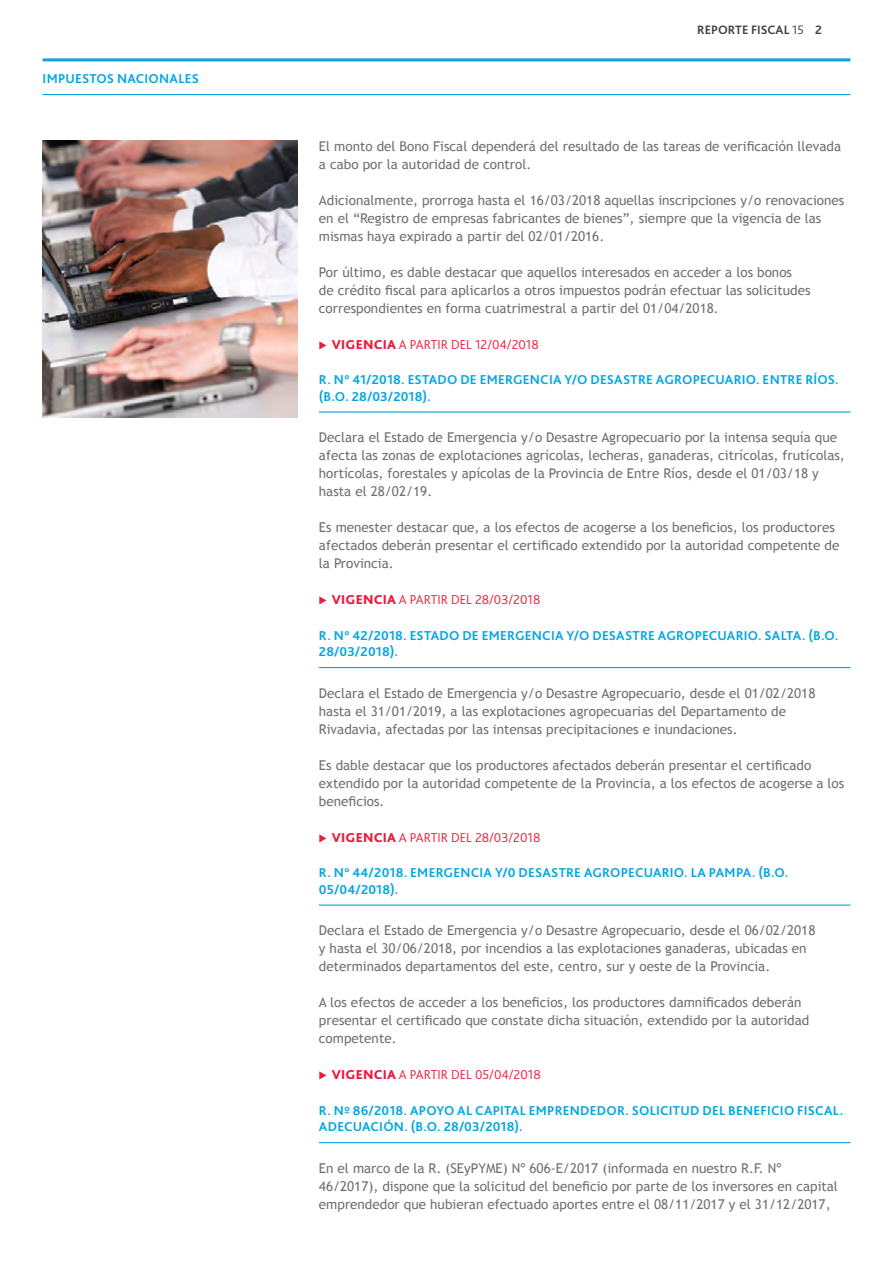
<style>
.page{position:relative;width:893px;height:1263px;background:#fff}
.page>*{position:absolute;margin:0;border:0;box-sizing:border-box;transform-origin:0 0}
.Texto_Comun{font:13.5px/18px "Trebuchet MS";color:#707070}
.Bajada_Subtitulo{font:700 13.5px/16.5px "Bliss Pro";letter-spacing:.02em;color:#02a5e2}
.t1{font:300 13.5px "Bliss Pro";color:#ed1a3b}
.t2{font:700 12.75px "Bliss Pro";color:#404040}
.s1{font-weight:300}
.s2{font-weight:800}
</style>
<div class="page">
<hr style="left:43px;top:58px;width:807px;height:3px;background:#02a5e2">
<hr style="left:43px;top:94px;width:807px;height:1px;background:#02a5e2">
<img style="left:43px;top:141px;width:254px;height:276px">
<hr style="left:319px;top:411px;width:531px;height:2px;background:#02a5e2">
<hr style="left:319px;top:667px;width:531px;height:1px;background:#02a5e2">
<hr style="left:319px;top:904px;width:531px;height:2px;background:#02a5e2">
<hr style="left:319px;top:1142px;width:531px;height:1px;background:#02a5e2">
<p class="Bajada_Subtitulo" style="left:43px;top:70px;width:158px">IMPUESTOS NACIONALES</p>
<p class="t2" style="left:697px;top:22px;width:126px">REPORTE FISCAL <span class="s1">15</span> 2</p>
<p class="Texto_Comun" style="left:319px;top:137px;width:524px">El monto del Bono Fiscal dependerá del resultado de las tareas de verificación llevada a cabo por la autoridad de control.</p>
<p class="Texto_Comun" style="left:319px;top:191px;width:527px">Adicionalmente, prorroga hasta el 16/03/2018 aquellas inscripciones y/o renovaciones en el “Registro de empresas fabricantes de bienes”, siempre que la vigencia de las mismas haya expirado a partir del 02/01/2016.</p>
<p class="Texto_Comun" style="left:319px;top:263px;width:493px">Por último, es dable destacar que aquellos interesados en acceder a los bonos<br>de crédito fiscal para aplicarlos a otros impuestos podrán efectuar las solicitudes correspondientes en forma cuatrimestral a partir del 01/04/2018.</p>
<p class="t1" style="left:332px;top:336px;width:209px"><span class="s2">VIGENCIA</span> A PARTIR DEL 12/04/2018</p>
<p class="Bajada_Subtitulo" style="left:319px;top:371px;width:521px">R. N° 41/2018. ESTADO DE EMERGENCIA Y/O DESASTRE AGROPECUARIO. ENTRE RÍOS. (B.O. 28/03/2018).</p>
<p class="Texto_Comun" style="left:319px;top:429px;width:527px">Declara el Estado de Emergencia y/o Desastre Agropecuario por la intensa sequía que afecta las zonas de explotaciones agrícolas, lecheras, ganaderas, citrícolas, frutícolas, hortícolas, forestales y apícolas de la Provincia de Entre Ríos, desde el 01/03/18 y hasta el 28/02/19.</p>
<p class="Texto_Comun" style="left:319px;top:519px;width:522px">Es menester destacar que, a los efectos de acogerse a los beneficios, los productores afectados deberán presentar el certificado extendido por la autoridad competente de la Provincia.</p>
<p class="t1" style="left:332px;top:591px;width:210px"><span class="s2">VIGENCIA</span> A PARTIR DEL 28/03/2018</p>
<p class="Bajada_Subtitulo" style="left:319px;top:627px;width:521px">R. N° 42/2018. ESTADO DE EMERGENCIA Y/O DESASTRE AGROPECUARIO. SALTA. (B.O.<br>28/03/2018).</p>
<p class="Texto_Comun" style="left:319px;top:684px;width:498px">Declara el Estado de Emergencia y/o Desastre Agropecuario, desde el 01/02/2018 hasta el 31/01/2019, a las explotaciones agropecuarias del Departamento de<br>Rivadavia, afectadas por las intensas precipitaciones e inundaciones.</p>
<p class="Texto_Comun" style="left:319px;top:756px;width:527px">Es dable destacar que los productores afectados deberán presentar el certificado extendido por la autoridad competente de la Provincia, a los efectos de acogerse a los beneficios.</p>
<p class="t1" style="left:332px;top:829px;width:210px"><span class="s2">VIGENCIA</span> A PARTIR DEL 28/03/2018</p>
<p class="Bajada_Subtitulo" style="left:319px;top:864px;width:471px">R. N° 44/2018. EMERGENCIA Y/0 DESASTRE AGROPECUARIO. LA PAMPA. (B.O.<br>05/04/2018).</p>
<p class="Texto_Comun" style="left:319px;top:922px;width:498px">Declara el Estado de Emergencia y/o Desastre Agropecuario, desde el 06/02/2018 y hasta el 30/06/2018, por incendios a las explotaciones ganaderas, ubicadas en determinados departamentos del este, centro, sur y oeste de la Provincia.</p>
<p class="Texto_Comun" style="left:319px;top:994px;width:492px">A los efectos de acceder a los beneficios, los productores damnificados deberán presentar el certificado que constate dicha situación, extendido por la autoridad competente.</p>
<p class="t1" style="left:332px;top:1066px;width:211px"><span class="s2">VIGENCIA</span> A PARTIR DEL 05/04/2018</p>
<p class="Bajada_Subtitulo" style="left:319px;top:1102px;width:526px">R. Nº 86/2018. APOYO AL CAPITAL EMPRENDEDOR. SOLICITUD DEL BENEFICIO FISCAL.<br>ADECUACIÓN. (B.O. 28/03/2018).</p>
<p class="Texto_Comun" style="left:319px;top:1159px;width:520px">En el marco de la R. (SEyPYME) Nº 606-E/2017 (informada en nuestro R.F. Nº<br>46/2017), dispone que la solicitud del beneficio por parte de los inversores en capital emprendedor que hubieran efectuado aportes entre el 08/11/2017 y el 31/12/2017,</p>
</div>
